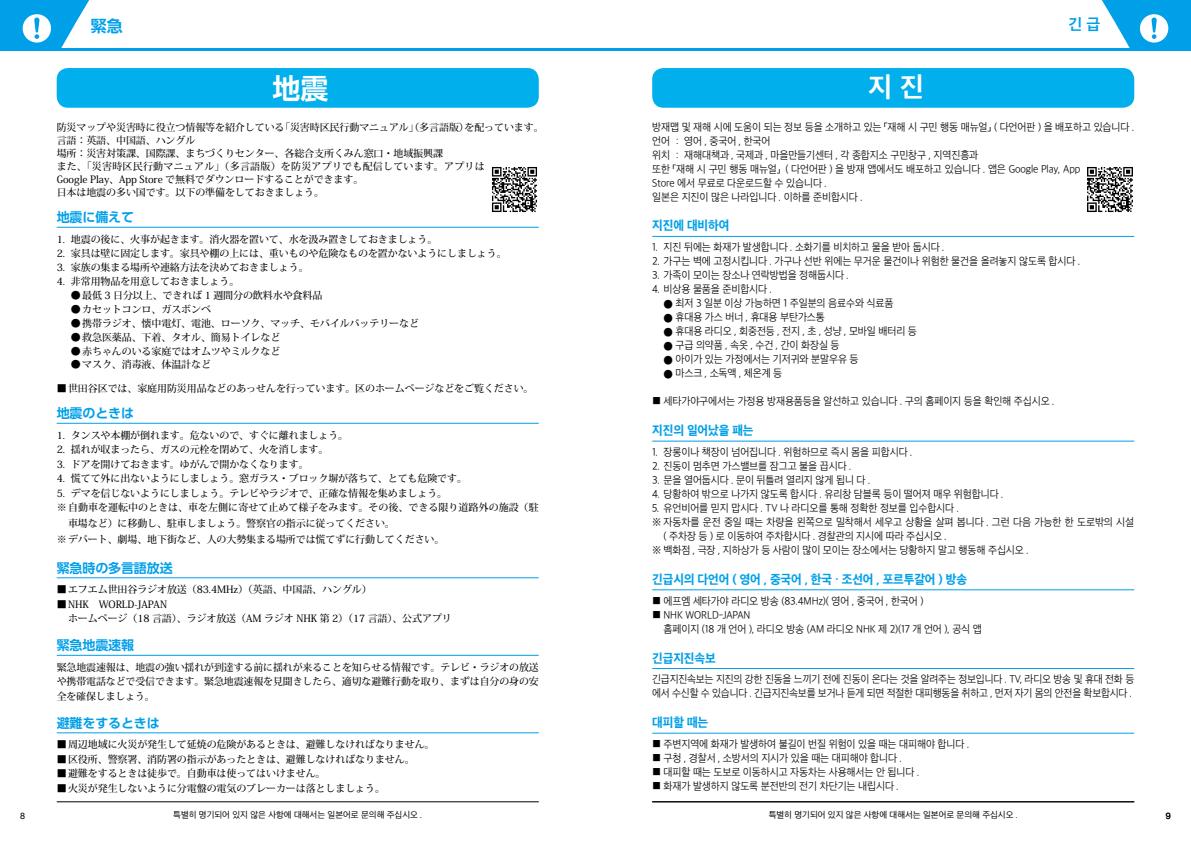
<style>
.page{position:relative;width:1191px;height:842px;background:#fff}
.page>*{position:absolute;margin:0;border:0;box-sizing:border-box;transform-origin:0 0}
.t1{font:700 28px "Apple SD Gothic Neo";color:#fff}
.t2{font:700 28px "UD Shin Go Pro De";color:#fff}
.t3{font:700 16px "UD Shin Go Pro De";color:#00a0e9}
.t4{font:700 16px "Apple SD Gothic Neo";color:#00a0e9}
.t5{font:800 13px "Apple SD Gothic Neo";letter-spacing:-.01em;color:#00a0e9;scale:.95 1}
.t6{font:700 13px "UD Shin Go Pro De";letter-spacing:-.01em;color:#00a0e9}
.t7{font:300 11px/14px "Apple SD Gothic Neo";letter-spacing:-.01em;color:#000;scale:.95 1}
.t8{font:300 11px/14px "Apple SD Gothic Neo";letter-spacing:-.01em;color:#000;scale:.94 1}
.t9{font:500 10px/13px "Koz Min Pro";letter-spacing:-.01em;color:#000}
.t10{font:9px "Apple SD Gothic Neo";color:#000}
.t11{font:9px "Helvetica Neue";color:#000}
.s1{font-family:"Koz Min Pro";font-weight:500;font-size:10px}
</style>
<div class="page">
<hr style="left:57px;top:801px;width:482px;height:1px;background:#000">
<hr style="left:652px;top:801px;width:482px;height:1px;background:#000">
<hr style="left:0;top:48px;width:1191px;height:3px;background:#00a0e9">
<svg style="left:0;top:0;width:89px;height:48px"></svg>
<svg style="left:1101px;top:0;width:90px;height:48px"></svg>
<div style="left:652px;top:68px;width:482px;height:40px;background:#00afec;border-radius:11px"></div>
<hr style="left:652px;top:236px;width:482px;height:1px;background:#00a0e9">
<hr style="left:652px;top:441px;width:482px;height:1px;background:#00a0e9">
<hr style="left:652px;top:589px;width:482px;height:1px;background:#00a0e9">
<hr style="left:652px;top:668px;width:482px;height:1px;background:#00a0e9">
<hr style="left:652px;top:733px;width:482px;height:1px;background:#00a0e9">
<div style="left:57px;top:68px;width:482px;height:40px;background:#00afec;border-radius:11px"></div>
<img style="left:1087px;top:167px;width:46px;height:45px">
<hr style="left:57px;top:227px;width:482px;height:1px;background:#00a0e9">
<hr style="left:57px;top:423px;width:482px;height:1px;background:#00a0e9">
<hr style="left:57px;top:577px;width:482px;height:1px;background:#00a0e9">
<hr style="left:57px;top:655px;width:482px;height:1px;background:#00a0e9">
<hr style="left:57px;top:732px;width:482px;height:1px;background:#00a0e9">
<img style="left:492px;top:167px;width:45px;height:45px">
<h2 class="t3" style="left:91px;top:13px;width:33px">緊急</h2>
<h2 class="t4" style="left:1068px;top:16px;width:33px">긴 급</h2>
<h1 class="t2" style="left:272px;top:65px;width:57px">地震</h1>
<p class="t9" style="left:57px;top:120px;width:488px">防災マップや災害時に役立つ情報等を紹介している「災害時区民行動マニュアル」（多言語版）を配っています。言語：英語、中国語、ハングル<br>場所：災害対策課、国際課、まちづくりセンター、各総合支所くみん窓口・地域振興課<br>また、「災害時区民行動マニュアル」（多言語版）を防災アプリでも配信しています。アプリは<br>Google Play、App Store で無料でダウンロードすることができます。<br>日本は地震の多い国です。以下の準備をしておきましょう。</p>
<h3 class="t6" style="left:57px;top:207px;width:79px">地震に備えて</h3>
<p class="t9" style="left:57px;top:232px;width:382px">1. 地震の後に、火事が起きます。消火器を置いて、水を汲み置きしておきましょう。</p>
<p class="t9" style="left:57px;top:246px;width:451px">2. 家具は壁に固定します。家具や棚の上には、重いものや危険なものを置かないようにしましょう。</p>
<p class="t9" style="left:57px;top:260px;width:253px">3. 家族の集まる場所や連絡方法を決めておきましょう。</p>
<p class="t9" style="left:57px;top:274px;width:184px">4. 非常用物品を用意しておきましょう。</p>
<p class="t9" style="left:71px;top:288px;width:253px">● 最低 3 日分以上、できれば 1 週間分の飲料水や食料品</p>
<p class="t9" style="left:71px;top:302px;width:142px">● カセットコンロ、ガスボンベ</p>
<p class="t9" style="left:71px;top:316px;width:350px">● 携帯ラジオ、懐中電灯、電池、ローソク、マッチ、モバイルバッテリーなど</p>
<p class="t9" style="left:71px;top:330px;width:211px">● 救急医薬品、下着、タオル、簡易トイレなど</p>
<p class="t9" style="left:71px;top:344px;width:211px">● 赤ちゃんのいる家庭ではオムツやミルクなど</p>
<p class="t9" style="left:71px;top:357px;width:142px">● マスク、消毒液、体温計など</p>
<p class="t9" style="left:57px;top:381px;width:478px">■ 世田谷区では、家庭用防災用品などのあっせんを行っています。区のホームページなどをご覧ください。</p>
<h3 class="t6" style="left:57px;top:403px;width:79px">地震のときは</h3>
<p class="t9" style="left:57px;top:428px;width:293px">1. タンスや本棚が倒れます。危ないので、すぐに離れましょう。</p>
<p class="t9" style="left:57px;top:443px;width:273px">2. 揺れが収まったら、ガスの元栓を閉めて、火を消します。</p>
<p class="t9" style="left:57px;top:457px;width:253px">3. ドアを開けておきます。ゆがんで開かなくなります。</p>
<p class="t9" style="left:57px;top:472px;width:412px">4. 慌てて外に出ないようにしましょう。窓ガラス・ブロック塀が落ちて、とても危険です。</p>
<p class="t9" style="left:57px;top:485px;width:483px;line-height:14.5px">5. デマを信じないようにしましょう。テレビやラジオで、正確な情報を集めましょう。<br>※ 自動車を運転中のときは、車を左側に寄せて止めて様子をみます。その後、できる限り道路外の施設（駐</p>
<p class="t9" style="left:57px;top:515px;width:389px;line-height:16px;text-indent:11px">車場など）に移動し、駐車しましょう。警察官の指示に従ってください。<br>※ デパート、劇場、地下街など、人の大勢集まる場所では慌てずに行動してください。</p>
<h3 class="t6" style="left:57px;top:557px;width:117px">緊急時の多言語放送</h3>
<p class="t9" style="left:57px;top:583px;width:317px">■ エフエム世田谷ラジオ放送（83.4MHz）（英語、中国語、ハングル）</p>
<p class="t9" style="left:68px;top:596px;width:385px;line-height:14.5px;text-indent:-11px">■ NHK　WORLD-JAPAN<br>ホームページ（18 言語）、ラジオ放送（AM ラジオ NHK 第 2）（17 言語）、公式アプリ</p>
<h3 class="t6" style="left:57px;top:635px;width:79px">緊急地震速報</h3>
<p class="t9" style="left:57px;top:659px;width:483px;line-height:14.5px;text-align:justify">緊急地震速報は、地震の強い揺れが到達する前に揺れが来ることを知らせる情報です。テレビ・ラジオの放送や携帯電話などで受信できます。緊急地震速報を見聞きしたら、適切な避難行動を取り、まずは自分の身の安全を確保しましょう。</p>
<h3 class="t6" style="left:57px;top:712px;width:105px">避難をするときは</h3>
<p class="t9" style="left:57px;top:738px;width:379px">■ 周辺地域に火災が発生して延焼の危険があるときは、避難しなければなりません。</p>
<p class="t9" style="left:57px;top:752px;width:359px">■ 区役所、警察署、消防署の指示があったときは、避難しなければなりません。</p>
<p class="t9" style="left:57px;top:767px;width:270px">■ 避難をするときは徒歩で。自動車は使ってはいけません。</p>
<p class="t9" style="left:57px;top:781px;width:330px">■ 火災が発生しないように分電盤の電気のブレーカーは落としましょう。</p>
<h1 class="t1" style="left:868px;top:72px;width:57px">지 진</h1>
<p class="t7" style="left:652px;top:120px;width:509px">방재맵 및 재해 시에 도움이 되는 정보 등을 소개하고 있는 「재해 시 구민 행동 매뉴얼」 ( 다언어판 ) 을 배포하고 있습니다 . 언어 ： 영어 , 중국어 , 한국어<br>위치 ： 재해대책과 , 국제과 , 마을만들기센터 , 각 종합지소 구민창구 , 지역진흥과<br>또한 「재해 시 구민 행동 매뉴얼」 ( 다언어판 ) 을 방재 앱에서도 배포하고 있습니다 . 앱은 Google Play, App<br>Store 에서 무료로 다운로드할 수 있습니다 .<br>일본은 지진이 많은 나라입니다 . 이하를 준비합시다 .</p>
<h3 class="t5" style="left:652px;top:219px;width:83px">지진에 대비하여</h3>
<p class="t7" style="left:652px;top:241px;width:309px">1. 지진 뒤에는 화재가 발생합니다 . 소화기를 비치하고 물을 받아 둡시다 .</p>
<p class="t7" style="left:652px;top:255px;width:452px">2. 가구는 벽에 고정시킵니다 . 가구나 선반 위에는 무거운 물건이나 위험한 물건을 올려놓지 않도록 합시다 .</p>
<p class="t7" style="left:652px;top:269px;width:208px">3. 가족이 모이는 장소나 연락방법을 정해둡시다 .</p>
<p class="t7" style="left:652px;top:283px;width:128px">4. 비상용 물품을 준비합시다 .</p>
<p class="t7" style="left:663px;top:297px;width:243px"><span class="s1">●</span> 최저 3 일분 이상 가능하면 1 주일분의 음료수와 식료품</p>
<p class="t7" style="left:663px;top:311px;width:171px"><span class="s1">●</span> 휴대용 가스 버너 , 휴대용 부탄가스통</p>
<p class="t7" style="left:663px;top:325px;width:268px"><span class="s1">●</span> 휴대용 라디오 , 회중전등 , 전지 , 초 , 성냥 , 모바일 배터리 등</p>
<p class="t7" style="left:663px;top:339px;width:187px"><span class="s1">●</span> 구급 의약품 , 속옷 , 수건 , 간이 화장실 등</p>
<p class="t7" style="left:663px;top:353px;width:207px"><span class="s1">●</span> 아이가 있는 가정에서는 기저귀와 분말우유 등</p>
<p class="t7" style="left:663px;top:367px;width:127px"><span class="s1">●</span> 마스크 , 소독액 , 체온계 등</p>
<p class="t7" style="left:652px;top:395px;width:425px">■ 세타가야구에서는 가정용 방재용품등을 알선하고 있습니다 . 구의 홈페이지 등을 확인해 주십시오 .</p>
<h3 class="t5" style="left:652px;top:423px;width:108px">지진의 일어났을 패는</h3>
<p class="t7" style="left:652px;top:446px;width:275px">1. 장롱이나 책장이 넘어집니다 . 위험하므로 즉시 몸을 피합시다 .</p>
<p class="t7" style="left:652px;top:460px;width:211px">2. 진동이 멈추면 가스밸브를 잠그고 불을 끕시다 .</p>
<p class="t7" style="left:652px;top:474px;width:231px">3. 문을 열어둡시다 . 문이 뒤틀려 열리지 않게 됩니 다 .</p>
<p class="t7" style="left:652px;top:488px;width:371px">4. 당황하여 밖으로 나가지 않도록 합시다 . 유리창 담블록 등이 떨어져 매우 위험합니다 .</p>
<p class="t7" style="left:652px;top:502px;width:324px">5. 유언비어를 믿지 맙시다 . TV 나 라디오를 통해 정확한 정보를 입수합시다 .</p>
<p class="t7" style="left:652px;top:516px;width:509px">※ 자동차를 운전 중일 때는 차량을 왼쪽으로 밀착해서 세우고 상황을 살펴 봅니다 . 그런 다음 가능한 한 도로밖의 시설</p>
<p class="t7" style="left:663px;top:530px;width:300px">( 주차장 등 ) 로 이동하여 주차합시다 . 경찰관의 지시에 따라 주십시오 .</p>
<p class="t7" style="left:652px;top:544px;width:398px">※ 백화점 , 극장 , 지하상가 등 사람이 많이 모이는 장소에서는 당황하지 말고 행동해 주십시오 .</p>
<h3 class="t5" style="left:652px;top:572px;width:333px">긴급시의 다언어 ( 영어 , 중국어 , 한국 ・ 조선어 , 포르투갈어 ) 방송</h3>
<p class="t7" style="left:652px;top:594px;width:287px">■ 에프엠 세타가야 라디오 방송 (83.4MHz)( 영어 , 중국어 , 한국어 )</p>
<p class="t7" style="left:663px;top:608px;width:336px;text-indent:-11px">■ NHK WORLD-JAPAN<br>홈페이지 (18 개 언어 ), 라디오 방송 (AM 라디오 NHK 제 2)(17 개 언어 ), 공식 앱</p>
<h3 class="t5" style="left:652px;top:651px;width:68px">긴급지진속보</h3>
<p class="t8" style="left:652px;top:673px;width:514px">긴급지진속보는 지진의 강한 진동을 느끼기 전에 진동이 온다는 것을 알려주는 정보입니다 . TV, 라디오 방송 및 휴대 전화 등 에서 수신할 수 있습니다 . 긴급지진속보를 보거나 듣게 되면 적절한 대피행동을 취하고 , 먼저 자기 몸의 안전을 확보합시다 .</p>
<h3 class="t5" style="left:652px;top:715px;width:60px">대피할 때는</h3>
<p class="t7" style="left:652px;top:738px;width:335px">■ 주변지역에 화재가 발생하여 불길이 번질 위험이 있을 때는 대피해야 합니다 .</p>
<p class="t7" style="left:652px;top:752px;width:264px">■ 구청 , 경찰서 , 소방서의 지시가 있을 때는 대피해야 합니다 .</p>
<p class="t7" style="left:652px;top:766px;width:283px">■ 대피할 때는 도보로 이동하시고 자동차는 사용해서는 안 됩니다 .</p>
<p class="t7" style="left:652px;top:780px;width:261px">■ 화재가 발생하지 않도록 분전반의 전기 차단기는 내립시다 .</p>
<p class="t11" style="left:20px;top:809px;width:7px">8</p>
<p class="t10" style="left:173px;top:810px;width:250px">특별히 명기되어 있지 않은 사항에 대해서는 일본어로 문의해 주십시오 .</p>
<p class="t10" style="left:768px;top:810px;width:250px">특별히 명기되어 있지 않은 사항에 대해서는 일본어로 문의해 주십시오 .</p>
<p class="t11" style="left:1165px;top:809px;width:7px">9</p>
</div>
